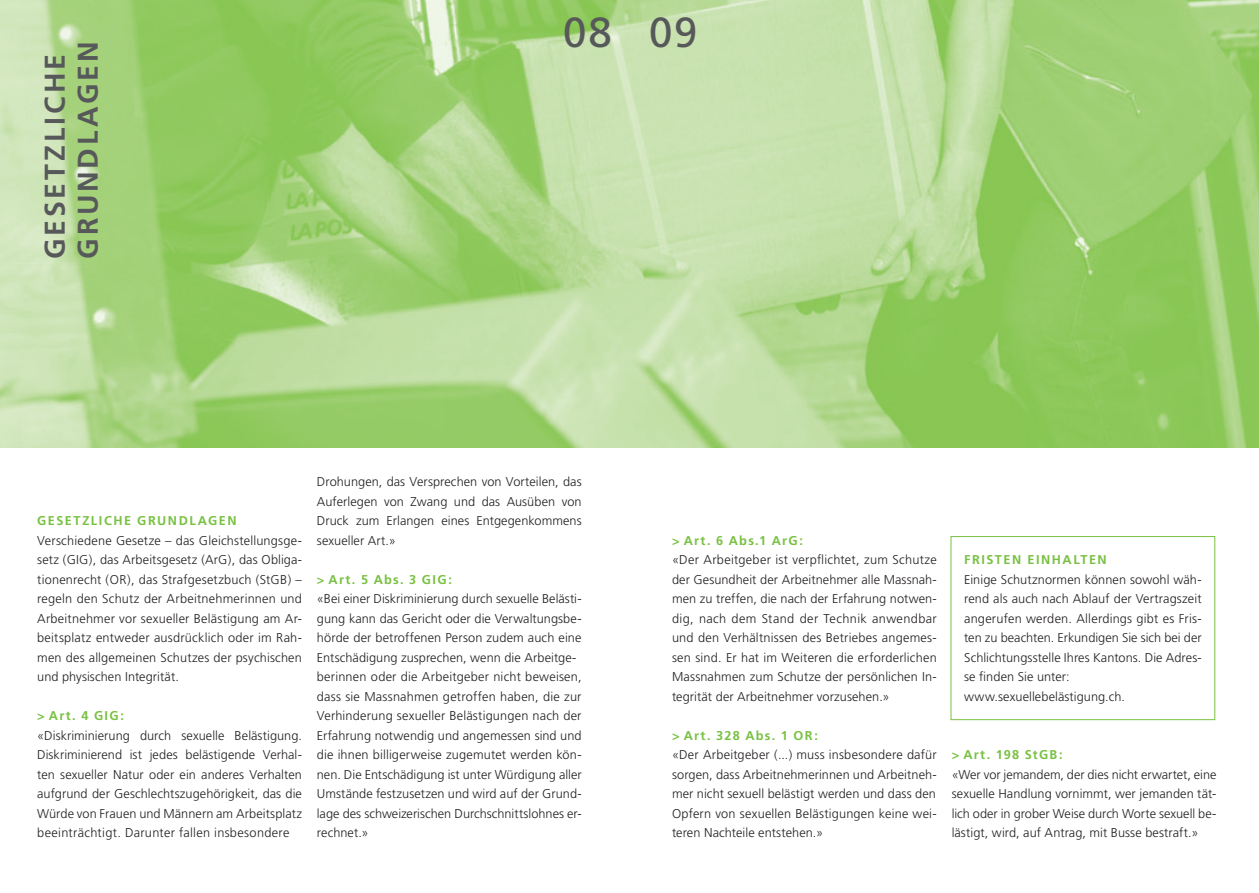
<style>
.page{position:relative;width:1259px;height:893px;background:#fff}
.page>*{position:absolute;margin:0;border:0;box-sizing:border-box;transform-origin:0 0}
.t1{font:42px "Frutiger";color:#57585a}
.t2{font:700 28.5px/33px "Frutiger";letter-spacing:.1em;color:#57585a}
.t3{font:300 12.75px/19.5px "Frutiger";letter-spacing:.005em;color:#231f20;text-align:justify}
.t4{font:700 12.75px "Frutiger";letter-spacing:.115em;color:#79c142}
</style>
<div class="page">
<img style="left:0;top:0;width:1259px;height:447px">
<div style="left:950px;top:536px;width:265px;height:184px;border:1px solid #79c142"></div>
<h2 class="t2" style="left:38px;top:259px;width:219px;rotate:-90deg">GESETZLICHE<br>GRUNDLAGEN</h2>
<h1 class="t1" style="left:563px;top:7px;width:136px">08 09</h1>
<p class="t4" style="left:37px;top:513px;width:201px">GESETZLICHE GRUNDLAGEN</p>
<p class="t3" style="left:37px;top:530px;width:266px">Verschiedene Gesetze – das Gleichstellungsge&shy;setz (GIG), das Arbeitsgesetz (ArG), das Obliga&shy;tionenrecht (OR), das Strafgesetzbuch (StGB) – regeln den Schutz der Arbeitnehmer-innen und Arbeitnehmer vor sexueller Belästigung am Ar&shy;beitsplatz entweder ausdrücklich oder im Rah&shy;men des allgemeinen Schutzes der psychischen und physischen Integrität.</p>
<p class="t4" style="left:37px;top:708px;width:66px">&gt; ART. 4 GIG</p>
<p class="t4" style="left:120px;top:708px;width:5px">:</p>
<p class="t3" style="left:37px;top:725px;width:266px">«Diskriminierung durch sexuelle Belästigung.<br>Dis--kriminierend ist jedes belästigende Verhal&shy;ten sexueller Natur oder ein anderes Verhalten aufgrund der Geschlechtszugehörigkeit, das die Würde von Frauen und Männern am Arbeitsplatz beeinträchtigt. Darunter fallen insbesondere-</p>
<p class="t3" style="left:317px;top:472px;width:266px">Drohungen, das Versprechen von Vorteilen, das Auf--erlegen von Zwang und das Ausüben von Druck zum Erlangen eines Entgegenkommens sex--ueller Art.»</p>
<p class="t4" style="left:317px;top:572px;width:114px">&gt; ART. 5 ABS. 3 GIG</p>
<p class="t4" style="left:448px;top:572px;width:5px">:</p>
<p class="t3" style="left:317px;top:589px;width:266px;text-align:left">«Bei einer Diskriminierung durch sexuelle Belästi&shy;gung kann das Gericht oder die Verwaltungsbe&shy;hörde der betroffenen Person zudem auch eine Entschädigung zusprechen, wenn die Arbeitge&shy;berinnen oder die Arbeitgeber nicht beweisen, dass sie Massnahmen getroffen haben, die zur Verhinderung sexueller Belästigungen nach der Erfahrung notwendig und angemessen sind und die ihnen billigerweise zugemutet werden kön&shy;nen. Die Entschädigung ist unter Würdigung aller Umstände festzusetzen und wird auf der Grund&shy;lage des schweizerischen Durchschnittslohnes er&shy;rechnet.»</p>
<p class="t4" style="left:672px;top:533px;width:132px">&gt; ART. 6 ABS.1 ARG :</p>
<p class="t3" style="left:672px;top:550px;width:266px">«Der Arbeitgeber ist verpflichtet, zum Schutze der Gesundheit der Arbeitnehmer alle Massnah&shy;men zu treffen, die nach der Erfahrung notwen&shy;dig, nach dem Stand der Technik anwendbar und den Verhältnissen des Betriebes angemes&shy;sen sind. Er hat im Weiteren die erforderlichen Massnahmen zum Schutze der persönlichen In&shy;tegrität der Arbeitnehmer vorzusehen.»</p>
<p class="t4" style="left:672px;top:728px;width:147px">&gt; ART. 328 ABS. 1 OR :</p>
<p class="t3" style="left:672px;top:745px;width:266px">«Der Arbeitgeber (...) muss insbesondere dafür sorgen, dass Arbeitnehmerinnen und Arbeitneh&shy;mer nicht sexuell belästigt werden und dass den Opfern von sexuellen Belästigungen keine wei&shy;teren Nachteile entstehen.»</p>
<p class="t4" style="left:951px;top:747px;width:113px">&gt; ART. 198 STGB:</p>
<p class="t4" style="left:964px;top:552px;width:144px">FRISTEN EINHALTEN</p>
<p class="t3" style="left:964px;top:569px;width:239px;text-align:left">Einige Schutznormen können sowohl wäh&shy;rend als auch nach Ablauf der Vertragszeit angerufen werden. Allerdings gibt es Fris&shy;ten zu beachten. Erkundigen Sie sich bei der Schlichtungsstelle Ihres Kantons. Die Adres&shy;se finden Sie unter: www.sexuellebelästigung.ch.</p>
<p class="t3" style="left:951px;top:764px;width:266px">«Wer vor jemandem, der dies nicht erwartet, eine sexuelle Handlung vornimmt, wer jemanden tät&shy;lich oder in grober Weise durch Worte sexuell be&shy;lästigt, wird, auf Antrag, mit Busse bestraft.»</p>
</div>
